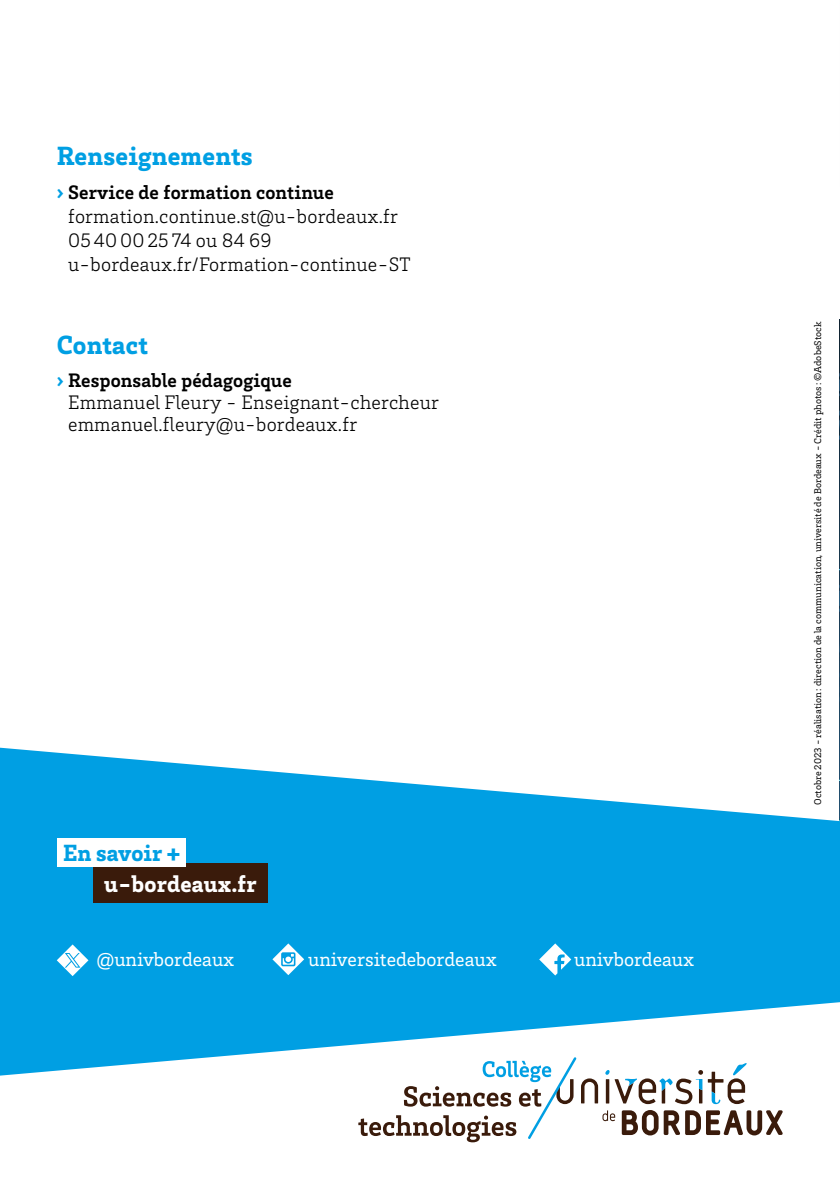
<style>
.page{position:relative;width:840px;height:1191px;background:#fff}
.page>*{position:absolute;margin:0;border:0;box-sizing:border-box;transform-origin:0 0}
.Titre_Bleu_c13_5____H1{font:900 27px "Brix Slab";letter-spacing:.01em;color:#009fe3}
.Contact_Site____P{font:900 24px "Brix Slab";letter-spacing:.01em;color:#fff}
.En_Savoir______H3{font:900 24px "Brix Slab";color:#009fe3}
.Txt_Liste_c10____P{font:300 20px/24px "Brix Slab";letter-spacing:.01em;color:#000}
.txt_courant_c10_Reg____P{font:20px "Brix Slab";color:#fff}
.Txt_Note_____c7____P{font:10px "Brix Slab";color:#000}
.s1{font-weight:900;color:#009fe3}
.s2{font-weight:700}
</style>
<div class="page">
<img style="left:839px;top:319px;width:1px;height:684px">
<svg style="left:0;top:747px;width:839px;height:255px;fill:#009fe3"></svg>
<svg style="left:0;top:1002px;width:839px;height:141px"></svg>
<div style="left:93px;top:863px;width:175px;height:40px;background:#3a1b0b"></div>
<svg style="left:57px;top:944px;width:31px;height:32px"></svg>
<svg style="left:272px;top:943px;width:32px;height:32px"></svg>
<svg style="left:539px;top:943px;width:32px;height:32px"></svg>
<div style="left:57px;top:838px;width:129px;height:29px;background:#fff"></div>
<svg style="left:358px;top:1057px;width:424px;height:85px"></svg>
<h1 class="Titre_Bleu_c13_5____H1" style="left:57px;top:138px;width:197px">Renseignements</h1>
<p class="Txt_Liste_c10____P" style="left:68px;top:179px;width:344px;text-indent:-11px"><span class="s1">›</span> <span class="s2">Service de formation continue </span>formation.continue.st@u-bordeaux.fr 05 400025 74 ou 84 69 u-bordeaux.fr/Formation-continue-ST</p>
<h1 class="Titre_Bleu_c13_5____H1" style="left:57px;top:327px;width:93px">Contact</h1>
<p class="Txt_Liste_c10____P" style="left:68px;top:368px;width:372px;line-height:22px;text-indent:-11px"><span class="s1">›</span> <span class="s2">Responsable pédagogique<br></span>Emmanuel Fleury - Enseignant-chercheur emmanuel.fleury@u-bordeaux.fr</p>
<h3 class="En_Savoir______H3" style="left:63px;top:837px;width:119px">En savoir +</h3>
<p class="Contact_Site____P" style="left:104px;top:867px;width:154px">u-bordeaux.fr</p>
<p class="txt_courant_c10_Reg____P" style="left:96px;top:946px;width:139px">@univbordeaux</p>
<p class="txt_courant_c10_Reg____P" style="left:308px;top:946px;width:190px">universitedebordeaux</p>
<p class="txt_courant_c10_Reg____P" style="left:574px;top:946px;width:121px">univbordeaux</p>
<p class="Txt_Note_____c7____P" style="left:810px;top:805px;width:484px;rotate:-90deg">Octobre 2023 - réalisation: direction de la communication, université de Bordeaux - Crédit photos : ©AdobeStock</p>
</div>
